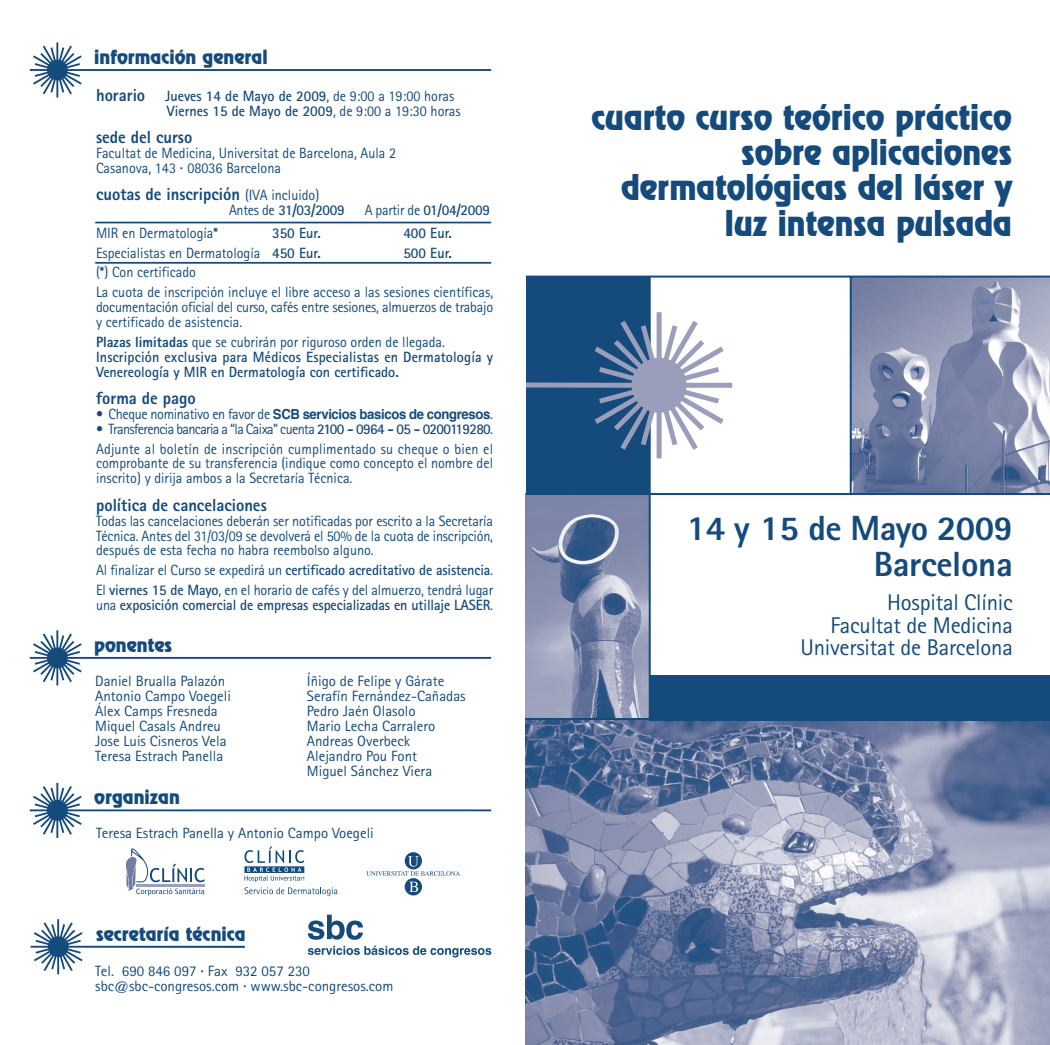
<style>
.page{position:relative;width:1050px;height:1045px;background:#fff}
.page>*{position:absolute;margin:0;border:0;box-sizing:border-box;transform-origin:0 0}
.t1{font:800 35px/36.9px "Rotis Sans Serif";letter-spacing:-.01em;color:#144a7c;text-align:right}
.t2{font:31.85px/35.4px "Renfrew Normal";color:#144a7c;text-align:right;scale:.95 1}
.t3{font:22.75px/22.8px "Rotis Sans Serif";letter-spacing:-.01em;color:#144a7c;text-align:right}
.t4{font:800 17.5px "Rotis Sans Serif";color:#144a7c;scale:.95 1}
.t5{font:17.5px "Renfrew Normal";color:#144a7c}
.t6{font:14.88px/14.9px "Rotis Sans Serif";color:#144a7c;scale:.95 1}
.t7{font:700 14.88px/14.9px "Rotis Sans Serif";color:#144a7c;scale:.95 1}
.t8{font:14.88px/14.9px "Rotis Sans Serif";color:#144a7c}
.t9{font:700 13.83px "Helvetica";letter-spacing:-.025em;color:#144a7c;scale:.95 1}
.s1{font-weight:800;font-size:17.5px}
.s2{font-weight:400}
.s3{font-weight:700}
.s4{font-weight:400;font-size:14.88px}
.s5{font-weight:800}
.s6{font-family:"Rotis Sans Serif";font-weight:400;font-size:14.88px}
</style>
<div class="page">
<img style="left:526px;top:495px;width:123px;height:223px">
<img style="left:526px;top:720px;width:524px;height:325px">
<svg style="left:308px;top:914px;width:183px;height:43px"></svg>
<svg style="left:31px;top:919px;width:214px;height:55px"></svg>
<svg style="left:30px;top:783px;width:461px;height:55px"></svg>
<svg style="left:405px;top:852px;width:17px;height:17px"></svg>
<div style="left:405px;top:878px;width:17px;height:17px;background:#144a7c;border-radius:50%"></div>
<svg style="left:366px;top:856px;width:94px;height:36px"></svg>
<svg style="left:244px;top:846px;width:93px;height:50px"></svg>
<svg style="left:126px;top:848px;width:79px;height:47px"></svg>
<svg style="left:30px;top:42px;width:461px;height:56px"></svg>
<hr style="left:526px;top:718px;width:524px;height:2px;background:#144a7c">
<div style="left:650px;top:675px;width:400px;height:45px;background:#144a7c"></div>
<hr style="left:649px;top:277px;width:2px;height:443px;background:#144a7c">
<div style="left:526px;top:277px;width:124px;height:217px;background:#144a7c"></div>
<svg style="left:526px;top:312px;width:206px;height:146px"></svg>
<img style="left:852px;top:278px;width:198px;height:215px">
<hr style="left:526px;top:276px;width:524px;height:2px;background:#144a7c">
<hr style="left:526px;top:493px;width:524px;height:2px;background:#144a7c">
<hr style="left:850px;top:277px;width:2px;height:217px;background:#144a7c">
<svg style="left:30px;top:630px;width:461px;height:55px"></svg>
<hr style="left:95px;top:222px;width:396px;height:1px;background:#144a7c">
<hr style="left:95px;top:262px;width:396px;height:2px;background:#144a7c">
<p class="t5" style="left:94px;top:50px;width:175px">información general</p>
<p class="t7" style="left:167px;top:90px;width:311px;text-indent:-71px"><span class="s1">horario</span> Jueves 14 de Mayo de 2009<span class="s2">, de 9:00 a 19:00 horas<br></span>Viernes 15 de Mayo de 2009<span class="s2">, de 9:00 a 19:30 horas</span></p>
<p class="t4" style="left:96px;top:131px;width:103px">sede del curso</p>
<p class="t6" style="left:96px;top:147px;width:317px">Facultat de Medicina, Universitat de Barcelona, Aula 2<br>Casanova, 143 <span class="s3">·</span> 08036 Barcelona</p>
<p class="t4" style="left:96px;top:188px;width:237px">cuotas de inscripción <span class="s4">(IVA incluido)</span></p>
<p class="t7" style="left:229px;top:204px;width:123px"><span class="s2">Antes de</span> 31/03/2009</p>
<p class="t7" style="left:365px;top:204px;width:134px"><span class="s2">A partir de</span> 01/04/2009</p>
<p class="t6" style="left:96px;top:227px;width:130px">MIR en Dermatología<span class="s3">*</span></p>
<p class="t7" style="left:272px;top:227px;width:53px">350 Eur.</p>
<p class="t7" style="left:403px;top:227px;width:53px">400 Eur.</p>
<p class="t6" style="left:96px;top:246px;width:238px">Especialistas en Dermatología <span class="s3">450 Eur.</span></p>
<p class="t7" style="left:403px;top:246px;width:53px">500 Eur.</p>
<p class="t6" style="left:96px;top:264px;width:420px;line-height:19.8px">(<span class="s3">*</span>) Con certificado<br>La cuota de inscripción incluye el libre acceso a las sesiones científicas,</p>
<p class="t6" style="left:96px;top:301px;width:420px">documentación oficial del curso, cafés entre sesiones, almuerzos de trabajo y certificado de asistencia.</p>
<p class="t7" style="left:96px;top:336px;width:419px"><span class="s5">Plazas limitadas</span> <span class="s2">que se cubrirán por riguroso orden de llegada.<br></span>Inscripción exclusiva para Médicos Especialistas en Dermatología y<br>Venereología y MIR en Dermatología con certificado.</p>
<p class="t4" style="left:96px;top:392px;width:106px">forma de pago</p>
<p class="t9" style="left:96px;top:408px;width:419px"><span class="s6">• Cheque nominativo en favor de</span> SCB servicios básicos de congresos<span class="s6">.</span></p>
<p class="t6" style="left:96px;top:420px;width:420px;line-height:19.8px">• Transferencia bancaria a “la Caixa” cuenta <span class="s3">2100 - 0964 - 05 - 0200119280</span>.<br>Adjunte al boletín de inscripción cumplimentado su cheque o bien el</p>
<p class="t6" style="left:96px;top:457px;width:419px">comprobante de su transferencia (indique como concepto el nombre del inscrito) y dirija ambos a la Secretaría Técnica.</p>
<p class="t4" style="left:96px;top:499px;width:181px">política de cancelaciones</p>
<p class="t6" style="left:96px;top:515px;width:420px;text-align:justify">Todas las cancelaciones deberán ser notificadas por escrito a la Secretaría Técnica. Antes del 31/03/09 se devolverá el 50% de la cuota de inscripción, después de esta fecha no habra reembolso alguno.</p>
<p class="t6" style="left:96px;top:562px;width:420px;line-height:19.8px">Al finalizar el Curso se expedirá un <span class="s3">certificado acreditativo de asistencia</span>.<br>El <span class="s3">viernes 15 de Mayo</span>, en el horario de cafés y del almuerzo, tendrá lugar</p>
<p class="t7" style="left:96px;top:599px;width:420px"><span class="s2">una</span> exposición comercial de empresas especializadas en utillaje LASER<span class="s2">.</span></p>
<h2 class="t2" style="left:591px;top:102px;width:444px">cuarto curso teórico práctico sobre aplicaciones dermatológicas del láser y luz intensa pulsada</h2>
<h1 class="t1" style="left:687px;top:513px;width:327px">14 y 15 de Mayo 2009<br>Barcelona</h1>
<h3 class="t3" style="left:830px;top:593px;width:184px">Hospital Clínic<br>Facultat de Medicina</h3>
<p class="t5" style="left:94px;top:637px;width:79px">ponentes</p>
<h3 class="t3" style="left:801px;top:638px;width:214px">Universitat de Barcelona</h3>
<p class="t8" style="left:95px;top:675px;width:137px">Daniel Brualla Palazón<br>Antonio Campo Voegeli<br>Álex Camps Fresneda<br>Miquel Casals Andreu<br>Jose Luis Cisneros Vela<br>Teresa Estrach Panella</p>
<p class="t8" style="left:307px;top:675px;width:160px">Íñigo de Felipe y Gárate<br>Serafín Fernández-Cañadas<br>Pedro Jaén Olasolo<br>Mario Lecha Carralero<br>Andreas Overbeck<br>Alejandro Pou Font<br>Miguel Sánchez Viera</p>
<p class="t5" style="left:94px;top:790px;width:87px">organizan</p>
<p class="t8" style="left:96px;top:826px;width:279px">Teresa Estrach Panella y Antonio Campo Voegeli</p>
<p class="t5" style="left:96px;top:926px;width:151px">secretaría técnica</p>
<p class="t8" style="left:95px;top:965px;width:300px">Tel. 690 846 097 <span class="s5">·</span> Fax 932 057 230 sbc@sbc-congresos.com <span class="s5">·</span> www.sbc-congresos.com</p>
</div>
